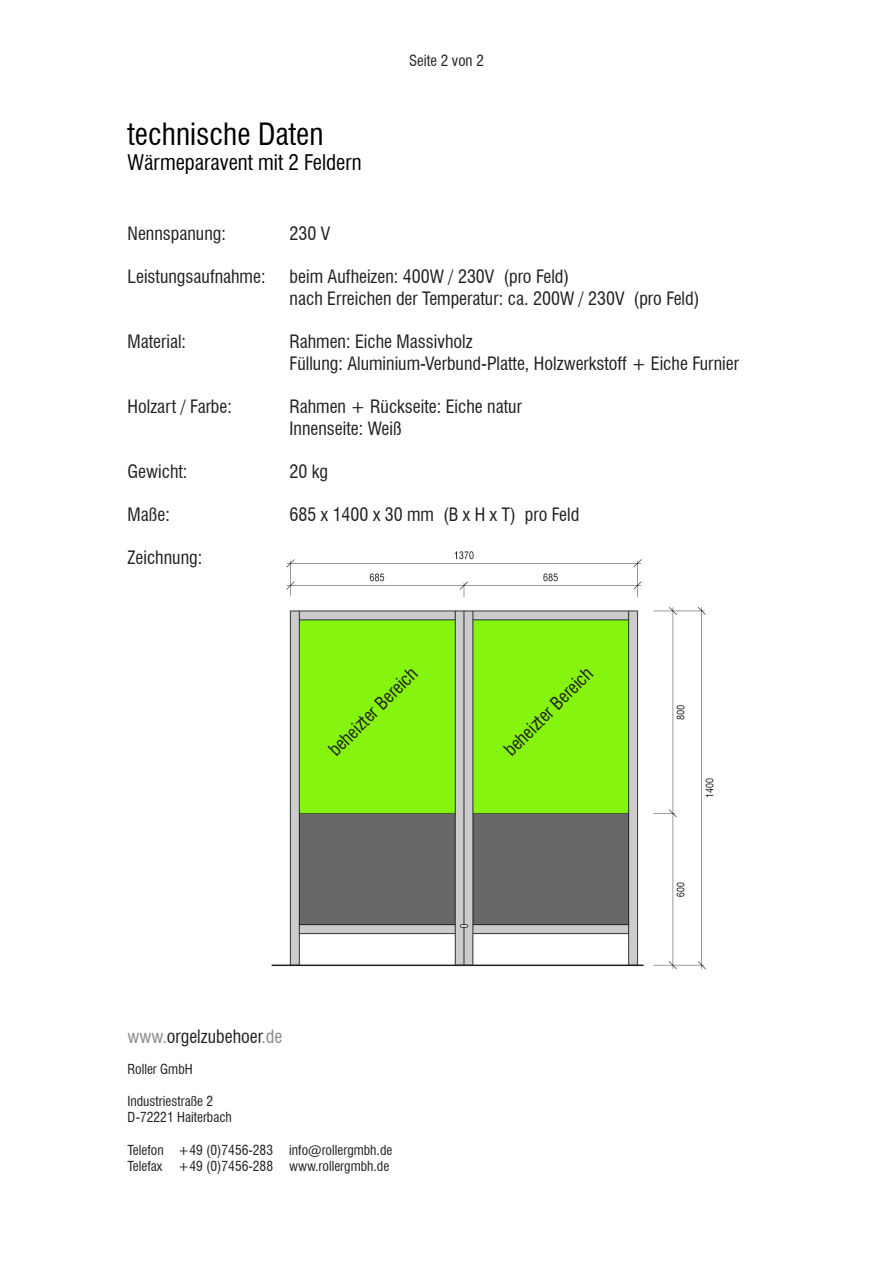
<style>
.page{position:relative;width:893px;height:1263px;background:#fff}
.page>*{position:absolute;margin:0;border:0;box-sizing:border-box;transform-origin:0 0}
.t1{font:condensed 30px "Swiss 721 BT";color:#000}
.t2{font:condensed 21px "Swiss 721 BT";color:#000}
.t3{font:condensed 18px "Swiss 721 BT";color:#231f20}
.t4{font:condensed 15px "Swiss 721 BT";color:#231f20}
.t5{font:condensed 13.5px "Swiss 721 BT";color:#231f20}
.s1{color:#8a898b}
</style>
<div class="page">
<img style="left:271px;top:551px;width:443px;height:419px">
<hr style="left:272px;top:964px;width:372px;height:2px;background:#231f20">
<p class="t1" style="left:128px;top:116px;width:197px">technische Daten</p>
<p class="t2" style="left:128px;top:150px;width:236px">Wärmeparavent mit 2 Feldern</p>
<p class="t4" style="left:409px;top:52px;width:76px">Seite 2 von 2</p>
<p class="t3" style="left:128px;top:223px;width:100px">Nennspanung:</p>
<p class="t3" style="left:290px;top:223px;width:42px">230 V</p>
<p class="t3" style="left:128px;top:266px;width:139px">Leistungsaufnahme:</p>
<p class="t3" style="left:290px;top:266px;width:281px">beim Aufheizen: 400W / 230V (pro Feld)</p>
<p class="t3" style="left:290px;top:288px;width:411px">nach Erreichen der Temperatur: ca. 200W / 230V (pro Feld)</p>
<p class="t3" style="left:128px;top:331px;width:60px">Material:</p>
<p class="t3" style="left:290px;top:331px;width:185px">Rahmen: Eiche Massivholz</p>
<p class="t3" style="left:290px;top:352px;width:451px">Füllung: Aluminium-Verbund-Platte, Holzwerkstoff + Eiche Furnier</p>
<p class="t3" style="left:128px;top:396px;width:106px">Holzart / Farbe:</p>
<p class="t3" style="left:290px;top:396px;width:234px">Rahmen + Rückseite: Eiche natur</p>
<p class="t3" style="left:290px;top:417px;width:114px">Innenseite: Weiß</p>
<p class="t3" style="left:128px;top:460px;width:61px">Gewicht:</p>
<p class="t3" style="left:290px;top:460px;width:40px">20 kg</p>
<p class="t3" style="left:128px;top:504px;width:44px">Maße:</p>
<p class="t3" style="left:290px;top:504px;width:291px">685 x 1400 x 30 mm (B x H x T) pro Feld</p>
<p class="t3" style="left:128px;top:547px;width:76px">Zeichnung:</p>
<p class="t3" style="left:324px;top:745px;width:118px;rotate:-45deg">beheizter Bereich</p>
<p class="t3" style="left:500px;top:745px;width:118px;rotate:-45deg">beheizter Bereich</p>
<p class="t3" style="left:128px;top:1026px;width:156px"><span class="s1">www.</span>orgelzubehoer<span class="s1">.de</span></p>
<p class="t5" style="left:128px;top:1061px;width:67px">Roller GmbH</p>
<p class="t5" style="left:128px;top:1093px;width:87px">Industriestraße 2</p>
<p class="t5" style="left:128px;top:1109px;width:106px">D-72221 Haiterbach</p>
<p class="t5" style="left:128px;top:1142px;width:38px">Telefon</p>
<p class="t5" style="left:128px;top:1158px;width:36px">Telefax</p>
<p class="t5" style="left:178px;top:1142px;width:96px">+49 (0)7456-283</p>
<p class="t5" style="left:178px;top:1158px;width:96px">+49 (0)7456-288</p>
<p class="t5" style="left:289px;top:1142px;width:105px">info@rollergmbh.de</p>
<p class="t5" style="left:289px;top:1158px;width:102px">www.rollergmbh.de</p>
</div>
